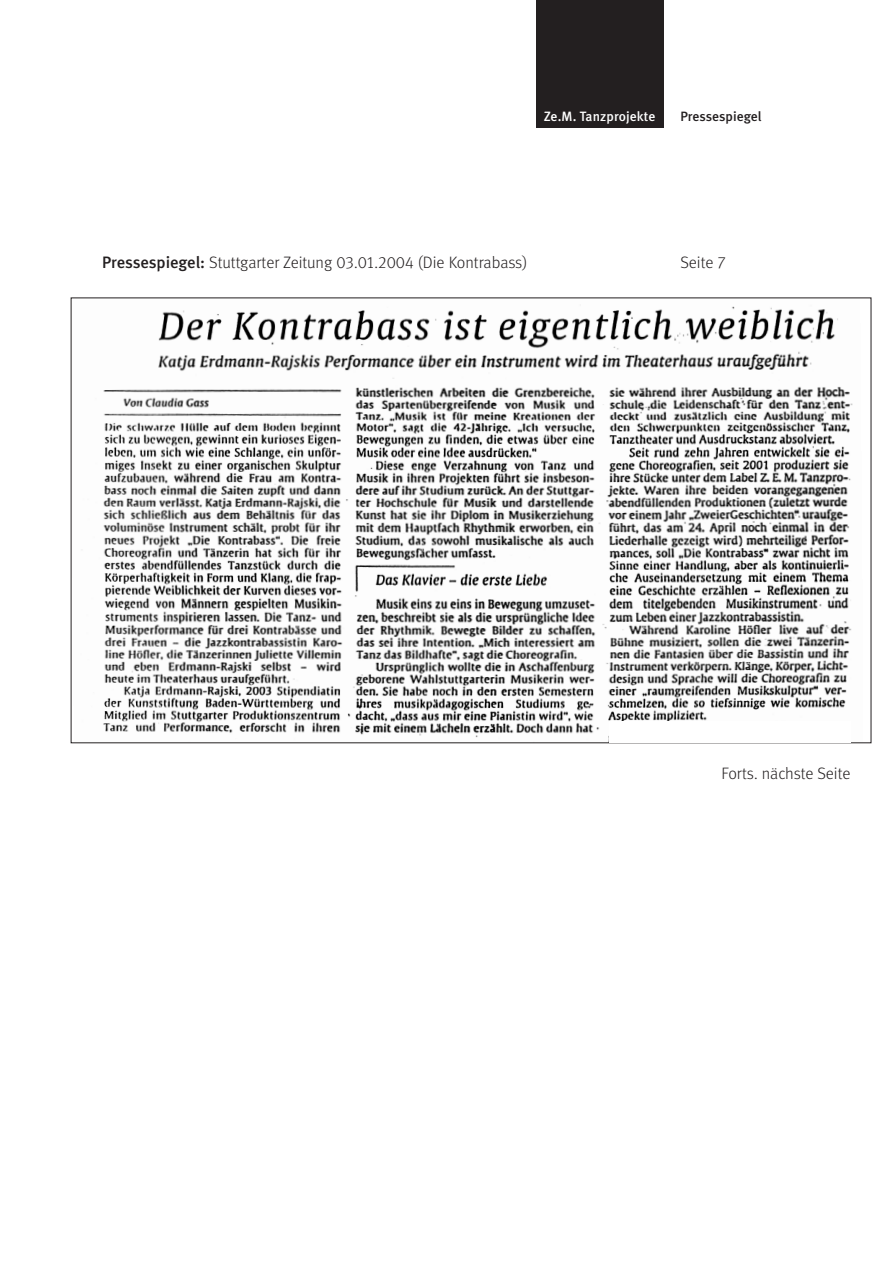
<style>
.page{position:relative;width:893px;height:1263px;background:#fff}
.page>*{position:absolute;margin:0;border:0;box-sizing:border-box;transform-origin:0 0}
.t1{font:16.5px "Meta Light LF";color:#231f20}
.t2{font:13.5px "Meta Medium LF";letter-spacing:.005em;color:#fff}
.t3{font:500 13.5px "Meta";color:#231f20}
.s1{font-family:"Meta Medium LF"}
.s2{font-family:"Meta";font-weight:500}
</style>
<div class="page">
<div style="left:536px;top:0;width:127px;height:128px;background:#231f20"></div>
<img style="left:103px;top:306px;width:750px;height:435px">
<div style="left:609px;top:721px;width:241px;height:22px;background:#fff"></div>
<p class="t2" style="left:544px;top:112px;width:113px">Ze.M. Tanzprojekte</p>
<p class="t3" style="left:680px;top:112px;width:83px">Pressespiegel</p>
<p class="t1" style="left:102px;top:257px;width:427px"><span class="s1">Pressespiegel</span><span class="s2">:</span> Stuttgarter Zeitung 03.01.2004 (Die Kontrabass)</p>
<p class="t1" style="left:680px;top:257px;width:47px">Seite 7</p>
<p class="t1" style="left:721px;top:767px;width:131px">Forts. nächste Seite</p>
</div>
